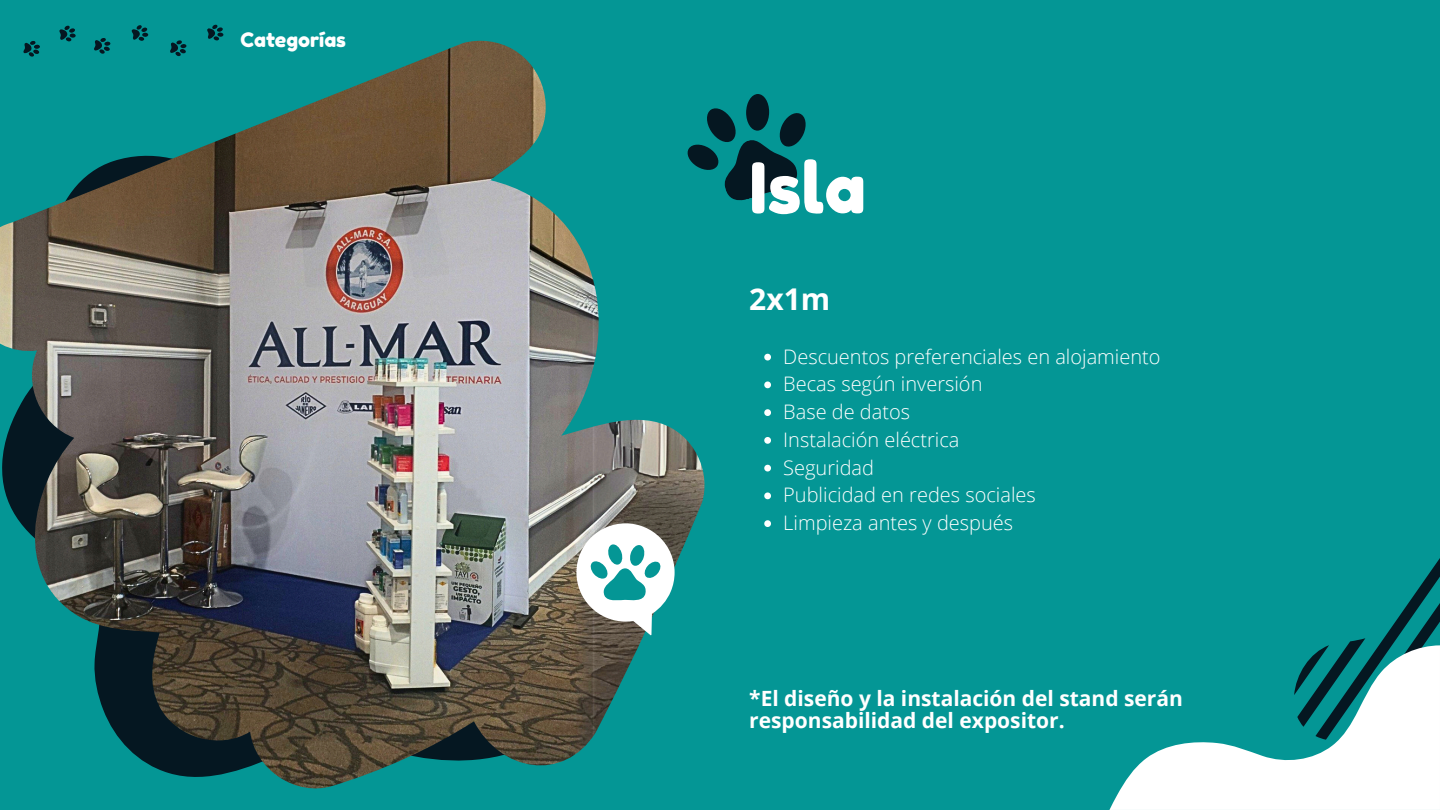
<style>
.page{position:relative;width:1440px;height:810px;background:#049695}
.page>*{position:absolute;margin:0;border:0;box-sizing:border-box;transform-origin:0 0}
.t1{font:70px "Fredoka One";color:#fff}
.t2{font:700 30px "Open Sans";color:#fff}
.t3{font:700 21px/21.8px "Open Sans";color:#fff}
.t4{font:300 20px "Open Sans";color:#fff}
.t5{font:20px "Fredoka One";color:#fff}
</style>
<div class="page">
<svg style="left:59px;top:25px;width:17px;height:16px"></svg>
<svg style="left:131px;top:25px;width:18px;height:16px"></svg>
<svg style="left:95px;top:38px;width:11px;height:3px"></svg>
<svg style="left:207px;top:24px;width:17px;height:17px"></svg>
<div style="left:746px;top:94px;width:23px;height:37px;background:#051721;border-radius:50%"></div>
<svg style="left:704px;top:102px;width:102px;height:99px"></svg>
<svg style="left:1347px;top:558px;width:93px;height:87px"></svg>
<svg style="left:1109px;top:645px;width:331px;height:165px"></svg>
<img style="left:0;top:41px;width:704px;height:747px">
<svg style="left:576px;top:523px;width:99px;height:112px"></svg>
<svg style="left:764px;top:354px;width:7px;height:6px"></svg>
<svg style="left:764px;top:382px;width:7px;height:6px"></svg>
<svg style="left:764px;top:409px;width:7px;height:7px"></svg>
<svg style="left:764px;top:437px;width:7px;height:7px"></svg>
<svg style="left:764px;top:465px;width:7px;height:7px"></svg>
<svg style="left:764px;top:492px;width:7px;height:7px"></svg>
<svg style="left:764px;top:520px;width:7px;height:7px"></svg>
<p class="t5" style="left:241px;top:28px;width:107px">Categorías</p>
<p class="t1" style="left:749px;top:145px;width:118px">Isla</p>
<p class="t2" style="left:749px;top:278px;width:82px">2x1m</p>
<p class="t4" style="left:783px;top:342px;width:379px">Descuentos preferenciales en alojamiento</p>
<p class="t4" style="left:783px;top:370px;width:201px">Becas según inversión</p>
<h1 class="t4" style="left:783px;top:398px;width:128px">Base de datos</h1>
<p class="t4" style="left:783px;top:425px;width:178px">Instalación eléctrica</p>
<p class="t4" style="left:783px;top:453px;width:92px">Seguridad</p>
<p class="t4" style="left:783px;top:481px;width:254px">Publicidad en redes sociales</p>
<p class="t4" style="left:783px;top:509px;width:231px">Limpieza antes y después</p>
<p class="t3" style="left:749px;top:687px;width:435px">*El diseño y la instalación del stand serán responsabilidad del expositor.</p>
</div>
